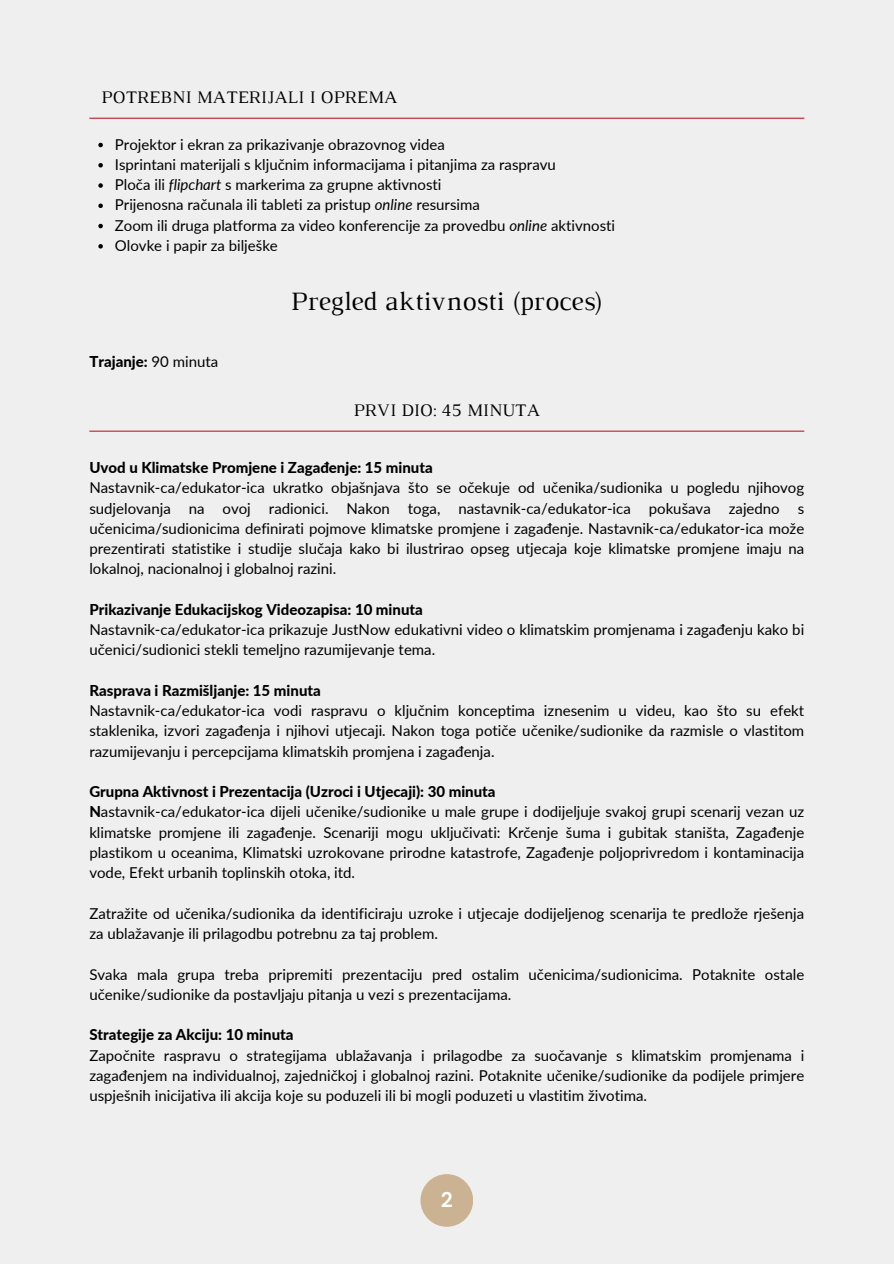
<style>
.page{position:relative;width:894px;height:1264px;background:#fff}
.page>*{position:absolute;margin:0;border:0;box-sizing:border-box;transform-origin:0 0}
.t1{font:27px "Luthier";color:#000}
.t2{font:700 21px "DM Sans";color:#fff}
.t3{font:18px "Luthier";color:#000}
.t4{font:15px/20.2px "Lato";color:#000;text-align:justify}
.t5{font:800 15px "Lato";color:#000}
.s1{font-style:italic}
.s2{font-weight:400}
.s3{font-weight:800}
</style>
<div class="page">
<div style="left:0;top:0;width:893px;height:1263px;background:#efefef"></div>
<hr style="left:89px;top:118px;width:715px;height:1px;background:#bf1e2d">
<hr style="left:89px;top:430px;width:715px;height:2px;background:#bf1e2d">
<div style="left:420px;top:1174px;width:53px;height:52px;background:#cbb292;border-radius:50%"></div>
<svg style="left:98px;top:143px;width:5px;height:4px"></svg>
<svg style="left:98px;top:163px;width:5px;height:4px"></svg>
<svg style="left:98px;top:183px;width:5px;height:5px"></svg>
<svg style="left:98px;top:203px;width:5px;height:5px"></svg>
<svg style="left:98px;top:224px;width:5px;height:4px"></svg>
<svg style="left:98px;top:244px;width:5px;height:4px"></svg>
<p class="t3" style="left:101px;top:91px;width:297px">POTREBNI MATERIJALI I OPREMA</p>
<p class="t4" style="left:115px;top:134px;width:331px">Projektor i ekran za prikazivanje obrazovnog videa</p>
<p class="t4" style="left:115px;top:154px;width:442px">Isprintani materijali s ključnim informacijama i pitanjima za raspravu</p>
<p class="t4" style="left:115px;top:174px;width:328px">Ploča ili <span class="s1">flipchart</span> s markerima za grupne aktivnosti</p>
<p class="t4" style="left:115px;top:194px;width:366px">Prijenosna računala ili tableti za pristup <span class="s1">online</span> resursima</p>
<p class="t4" style="left:115px;top:215px;width:501px">Zoom ili druga platforma za video konferencije za provedbu <span class="s1">online</span> aktivnosti</p>
<p class="t4" style="left:115px;top:235px;width:164px">Olovke i papir za bilješke</p>
<p class="t1" style="left:290px;top:291px;width:314px">Pregled aktivnosti (proces)</p>
<p class="t5" style="left:89px;top:352px;width:130px">Trajanje: <span class="s2">90 minuta</span></p>
<p class="t3" style="left:353px;top:404px;width:188px">PRVI DIO: 45 MINUTA</p>
<h2 class="t5" style="left:89px;top:458px;width:345px">Uvod u Klimatske Promjene i Zagađenje: 15 minuta</h2>
<p class="t4" style="left:89px;top:477px;width:716px">Nastavnik-ca/edukator-ica ukratko objašnjava što se očekuje od učenika/sudionika u pogledu njihovog sudjelovanja na ovoj radionici. Nakon toga, nastavnik-ca/edukator-ica pokušava zajedno s učenicima/sudionicima definirati pojmove klimatske promjene i zagađenje. Nastavnik-ca/edukator-ica može prezentirati statistike i studije slučaja kako bi ilustrirao opseg utjecaja koje klimatske promjene imaju na lokalnoj, nacionalnoj i globalnoj razini.</p>
<p class="t5" style="left:89px;top:600px;width:335px">Prikazivanje Edukacijskog Videozapisa: 10 minuta</p>
<p class="t4" style="left:89px;top:619px;width:716px">Nastavnik-ca/edukator-ica prikazuje JustNow edukativni video o klimatskim promjenama i zagađenju kako bi učenici/sudionici stekli temeljno razumijevanje tema.</p>
<p class="t5" style="left:89px;top:681px;width:233px">Rasprava i Razmišljanje: 15 minuta</p>
<p class="t4" style="left:89px;top:700px;width:716px">Nastavnik-ca/edukator-ica vodi raspravu o ključnim konceptima iznesenim u videu, kao što su efekt staklenika, izvori zagađenja i njihovi utjecaji. Nakon toga potiče učenike/sudionike da razmisle o vlastitom razumijevanju i percepcijama klimatskih promjena i zagađenja.</p>
<p class="t5" style="left:89px;top:782px;width:407px">Grupna Aktivnost i Prezentacija (Uzroci i Utjecaji): 30 minuta</p>
<h1 class="t4" style="left:89px;top:801px;width:716px"><span class="s3">N</span>astavnik-ca/edukator-ica dijeli učenike/sudionike u male grupe i dodijeljuje svakoj grupi scenarij vezan uz klimatske promjene ili zagađenje. Scenariji mogu uključivati: Krčenje šuma i gubitak staništa, Zagađenje plastikom u oceanima, Klimatski uzrokovane prirodne katastrofe, Zagađenje poljoprivredom i kontaminacija vode, Efekt urbanih toplinskih otoka, itd.</h1>
<p class="t4" style="left:89px;top:902px;width:716px">Zatražite od učenika/sudionika da identificiraju uzroke i utjecaje dodijeljenog scenarija te predlože rješenja za ublažavanje ili prilagodbu potrebnu za taj problem.</p>
<h2 class="t4" style="left:89px;top:963px;width:716px">Svaka mala grupa treba pripremiti prezentaciju pred ostalim učenicima/sudionicima. Potaknite ostale učenike/sudionike da postavljaju pitanja u vezi s prezentacijama.</h2>
<p class="t5" style="left:89px;top:1025px;width:206px">Strategije za Akciju: 10 minuta</p>
<p class="t4" style="left:89px;top:1044px;width:716px">Započnite raspravu o strategijama ublažavanja i prilagodbe za suočavanje s klimatskim promjenama i zagađenjem na individualnoj, zajedničkoj i globalnoj razini. Potaknite učenike/sudionike da podijele primjere uspješnih inicijativa ili akcija koje su poduzeli ili bi mogli poduzeti u vlastitim životima.</p>
<p class="t2" style="left:440px;top:1186px;width:14px">2</p>
</div>
